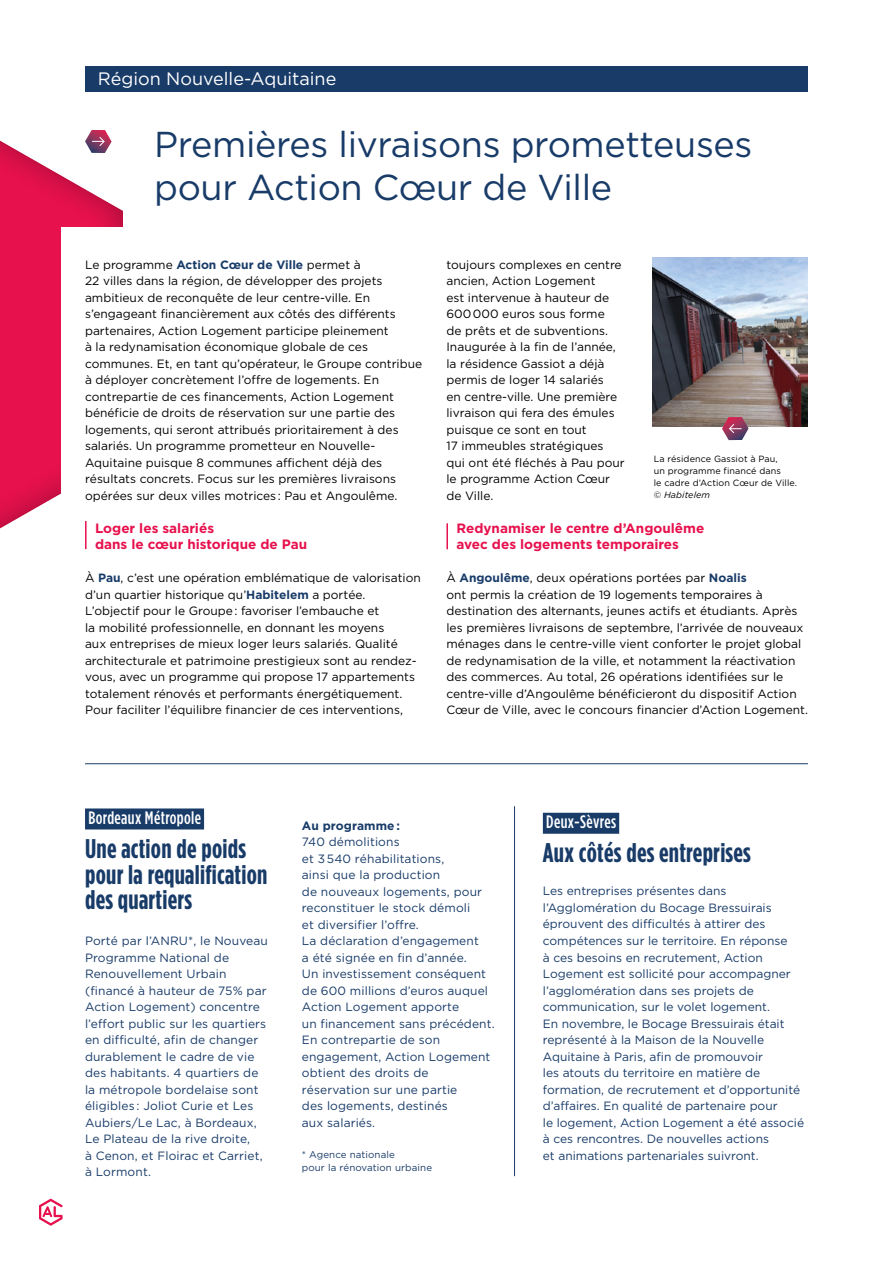
<style>
.page{position:relative;width:893px;height:1263px;background:#fff}
.page>*{position:absolute;margin:0;border:0;box-sizing:border-box;transform-origin:0 0}
.t1{font:36px/43.2px "Gotham";letter-spacing:-.01em;color:#183b68}
.t2{font:700 condensed 27px/25.5px "Gotham";letter-spacing:.01em;color:#183b68}
.t3{font:500 18px "Gotham Condensed";letter-spacing:.02em;color:#fff}
.t4{font:18px "Gotham";color:#fff}
.t5{font:700 13.5px/16.5px "Gotham";color:#e6114d}
.t6{font:12px/16.5px "Gotham";color:#000}
.t7{font:12px/16.5px "Gotham";letter-spacing:.005em;color:#183b68}
.t8{font:700 12px "Gotham";letter-spacing:.01em;color:#183b68}
.t9{font:9.75px/13.5px "Gotham";letter-spacing:.01em;color:#183b68}
.t10{font:9px/12px "Gotham";letter-spacing:.01em;color:#000}
.s1{font-weight:700;color:#183b68}
.s2{font-style:italic}
</style>
<div class="page">
<div style="left:0;top:75px;width:132px;height:520px;background:#000;opacity:.31"></div>
<svg style="left:85px;top:130px;width:27px;height:23px"></svg>
<div style="left:85px;top:66px;width:723px;height:25px;background:#183b68"></div>
<svg style="left:39px;top:1199px;width:24px;height:27px"></svg>
<div style="left:61px;top:227px;width:229px;height:318px;background:#fff"></div>
<hr style="left:85px;top:763px;width:723px;height:1px;background:#183b68">
<hr style="left:514px;top:806px;width:1px;height:370px;background:#183b68">
<div style="left:543px;top:813px;width:76px;height:21px;background:#183b68"></div>
<div style="left:85px;top:808px;width:119px;height:21px;background:#183b68"></div>
<hr style="left:446px;top:523px;width:2px;height:26px;background:#e6114d">
<hr style="left:85px;top:521px;width:2px;height:28px;background:#e6114d">
<img style="left:652px;top:257px;width:156px;height:169px">
<svg style="left:722px;top:417px;width:27px;height:23px"></svg>
<h3 class="t4" style="left:98px;top:68px;width:240px">Région Nouvelle-Aquitaine</h3>
<h1 class="t1" style="left:154px;top:122px;width:600px">Premières livraisons prometteuses pour Action Cœur de Ville</h1>
<p class="t6" style="left:85px;top:256px;width:339px">Le programme <span class="s1">Action Cœur de Ville</span> permet à<br>22 villes dans la région, de développer des projets ambitieux de reconquête de leur centre-ville. En s’engageant financièrement aux côtés des différents partenaires, Action Logement participe pleinement<br>à la redynamisation économique globale de ces communes. Et, en tant qu’opérateur, le Groupe contribue à déployer concrètement l’offre de logements. En contrepartie de ces financements, Action Logement bénéficie de droits de réservation sur une partie des logements, qui seront attribués prioritairement à des salariés. Un programme prometteur en Nouvelle-Aquitaine puisque 8 communes affichent déjà des résultats concrets. Focus sur les premières livraisons opérées sur deux villes motrices : Pau et Angoulême.</p>
<p class="t5" style="left:95px;top:519px;width:214px">Loger les salariés<br>dans le cœur historique de Pau</p>
<p class="t6" style="left:85px;top:569px;width:337px">À <span class="s1">Pau</span>, c’est une opération emblématique de valorisation d’un quartier historique qu’<span class="s1">Habitelem</span> a portée.<br>L’objectif pour le Groupe: favoriser l’embauche et<br>la mobilité professionnelle, en donnant les moyens<br>aux entreprises de mieux loger leurs salariés. Qualité architecturale et patrimoine prestigieux sont au rendez&shy;vous, avec un programme qui propose 17 appartements totalement rénovés et performants énergétiquement.<br>Pour faciliter l’équilibre financier de ces interventions,</p>
<p class="t6" style="left:446px;top:256px;width:180px">toujours complexes en centre ancien, Action Logement<br>est intervenue à hauteur de<br>600000 euros sous forme<br>de prêts et de subventions.<br>Inaugurée à la fin de l’année, la résidence Gassiot a déjà permis de loger 14 salariés<br>en centre-ville. Une première livraison qui fera des émules puisque ce sont en tout<br>17 immeubles stratégiques qui ont été fléchés à Pau pour le programme Action Cœur de Ville.</p>
<p class="t5" style="left:456px;top:519px;width:249px">Redynamiser le centre d’Angoulême avec des logements temporaires</p>
<p class="t6" style="left:446px;top:569px;width:363px">À <span class="s1">Angoulême</span>, deux opérations portées par <span class="s1">Noalis<br></span>ont permis la création de 19 logements temporaires à destination des alternants, jeunes actifs et étudiants. Après les premières livraisons de septembre, l’arrivée de nouveaux ménages dans le centre-ville vient conforter le projet global de redynamisation de la ville, et notamment la réactivation des commerces. Au total, 26 opérations identifiées sur le centre-ville d’Angoulême bénéficieront du dispositif Action Cœur de Ville, avec le concours financier d’Action Logement.</p>
<p class="t10" style="left:654px;top:453px;width:145px">La résidence Gassiot à Pau,<br>un programme financé dans<br>le cadre d’Action Cœur de Ville. © <span class="s2">Habitelem</span></p>
<h3 class="t3" style="left:88px;top:808px;width:114px">Bordeaux Métropole</h3>
<h2 class="t2" style="left:85px;top:835px;width:184px">Une action de poids pour la requalification des quartiers</h2>
<p class="t7" style="left:85px;top:932px;width:184px">Porté par l’ANRU*, le Nouveau<br>Programme National de<br>Renouvellement Urbain (financé à hauteur de 75% par<br>Action Logement) concentre l’effort public sur les quartiers en difficulté, afin de changer durablement le cadre de vie des habitants. 4 quartiers de la métropole bordelaise sont éligibles : Joliot Curie et Les<br>Aubiers/Le Lac, à Bordeaux,<br>Le Plateau de la rive droite,<br>à Cenon, et Floirac et Carriet, à Lormont.</p>
<p class="t8" style="left:302px;top:818px;width:100px">Au programme:</p>
<p class="t7" style="left:302px;top:833px;width:194px">740 démolitions<br>et 3540 réhabilitations,<br>ainsi que la production<br>de nouveaux logements, pour reconstituer le stock démoli<br>et diversifier l’offre.<br>La déclaration d’engagement<br>a été signée en fin d’année.<br>Un investissement conséquent de 600 millions d’euros auquel<br>Action Logement apporte<br>un financement sans précédent.<br>En contrepartie de son engagement, Action Logement obtient des droits de réservation sur une partie<br>des logements, destinés<br>aux salariés.</p>
<p class="t9" style="left:302px;top:1147px;width:132px">* Agence nationale<br>pour la rénovation urbaine</p>
<h3 class="t3" style="left:546px;top:812px;width:71px">Deux-Sèvres</h3>
<h2 class="t2" style="left:543px;top:839px;width:210px">Aux côtés des entreprises</h2>
<p class="t7" style="left:543px;top:883px;width:263px">Les entreprises présentes dans l’Agglomération du Bocage Bressuirais éprouvent des difficultés à attirer des compétences sur le territoire. En réponse<br>à ces besoins en recrutement, Action Logement est sollicité pour accompagner l’agglomération dans ses projets de communication, sur le volet logement.<br>En novembre, le Bocage Bressuirais était représenté à la Maison de la Nouvelle Aquitaine à Paris, afin de promouvoir<br>les atouts du territoire en matière de formation, de recrutement et d’opportunité d’affaires. En qualité de partenaire pour<br>le logement, Action Logement a été associé à ces rencontres. De nouvelles actions<br>et animations partenariales suivront.</p>
</div>
